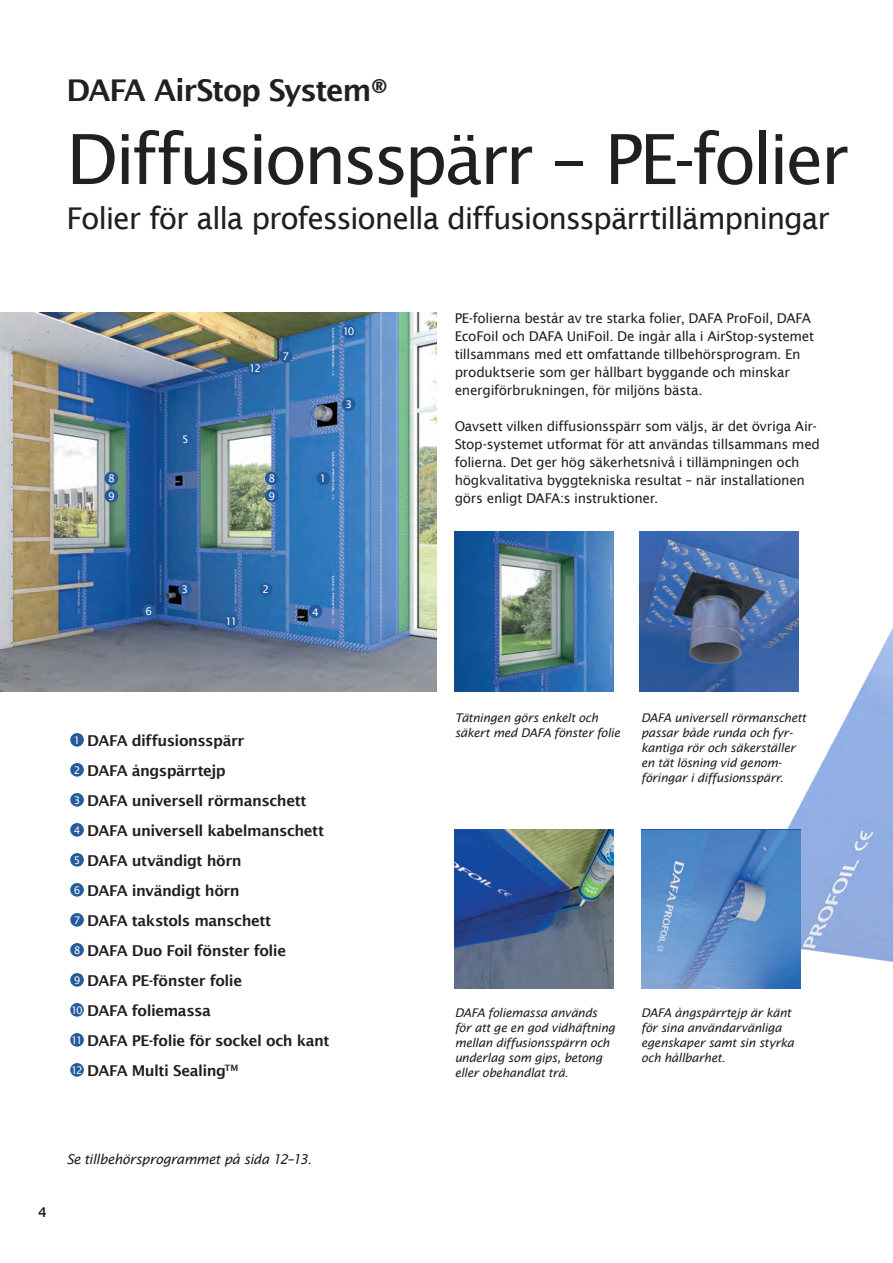
<style>
.page{position:relative;width:893px;height:1263px;background:#fff}
.page>*{position:absolute;margin:0;border:0;box-sizing:border-box;transform-origin:0 0}
._1_Overskrift{font:69px "Lucida Sans";letter-spacing:-.045em;color:#231f20}
._1_Overskrift-2{font:30px "Lucida Sans";letter-spacing:-.04em;color:#231f20}
._1_Overskrift-3{font:600 30px "Lucida Sans";letter-spacing:-.045em;color:#231f20}
.t1{font:600 15px "Lucida Sans";letter-spacing:-.03em;color:#231f20}
.t2{font:13.5px/18px "Lucida Sans";letter-spacing:-.02em;color:#231f20}
.t3{font:italic 13.5px "Lucida Sans";letter-spacing:-.03em;color:#231f20}
.t4{font:600 13.5px "Lucida Sans";color:#231f20}
.t5{font:italic 12px/15px "Lucida Sans";letter-spacing:-.025em;color:#231f20}
.t6{font:10.5px "Lucida Sans";letter-spacing:-.145em;color:#fff}
</style>
<div class="page">
<img style="left:713px;top:531px;width:180px;height:458px">
<svg style="left:768px;top:531px;width:125px;height:234px"></svg>
<img style="left:455px;top:532px;width:159px;height:159px">
<img style="left:455px;top:830px;width:159px;height:159px">
<img style="left:0;top:313px;width:437px;height:378px">
<div style="left:70px;top:733px;width:14px;height:14px;background:#235b9d;border-radius:50%"></div>
<div style="left:70px;top:763px;width:14px;height:14px;background:#235b9d;border-radius:50%"></div>
<div style="left:70px;top:793px;width:14px;height:14px;background:#235b9d;border-radius:50%"></div>
<div style="left:70px;top:823px;width:14px;height:14px;background:#235b9d;border-radius:50%"></div>
<div style="left:70px;top:853px;width:14px;height:14px;background:#235b9d;border-radius:50%"></div>
<div style="left:70px;top:883px;width:14px;height:14px;background:#235b9d;border-radius:50%"></div>
<div style="left:70px;top:913px;width:14px;height:14px;background:#235b9d;border-radius:50%"></div>
<div style="left:70px;top:943px;width:14px;height:14px;background:#235b9d;border-radius:50%"></div>
<div style="left:70px;top:973px;width:14px;height:14px;background:#235b9d;border-radius:50%"></div>
<div style="left:70px;top:1003px;width:14px;height:14px;background:#235b9d;border-radius:50%"></div>
<div style="left:70px;top:1033px;width:14px;height:14px;background:#235b9d;border-radius:50%"></div>
<div style="left:70px;top:1063px;width:14px;height:14px;background:#235b9d;border-radius:50%"></div>
<div style="left:316px;top:472px;width:14px;height:13px;background:#235b9d;border-radius:50%"></div>
<div style="left:179px;top:432px;width:13px;height:14px;background:#235b9d;border-radius:50%"></div>
<div style="left:265px;top:489px;width:14px;height:14px;background:#235b9d;border-radius:50%"></div>
<div style="left:309px;top:605px;width:13px;height:13px;background:#235b9d;border-radius:50%"></div>
<div style="left:142px;top:604px;width:14px;height:14px;background:#235b9d;border-radius:50%"></div>
<div style="left:178px;top:583px;width:14px;height:13px;background:#235b9d;border-radius:50%"></div>
<div style="left:342px;top:324px;width:13px;height:14px;background:#235b9d;border-radius:50%"></div>
<div style="left:279px;top:349px;width:14px;height:14px;background:#235b9d;border-radius:50%"></div>
<div style="left:259px;top:583px;width:14px;height:13px;background:#235b9d;border-radius:50%"></div>
<div style="left:342px;top:398px;width:13px;height:13px;background:#235b9d;border-radius:50%"></div>
<div style="left:265px;top:472px;width:14px;height:13px;background:#235b9d;border-radius:50%"></div>
<div style="left:225px;top:614px;width:13px;height:14px;background:#235b9d;border-radius:50%"></div>
<div style="left:248px;top:361px;width:14px;height:14px;background:#235b9d;border-radius:50%"></div>
<div style="left:105px;top:489px;width:13px;height:14px;background:#235b9d;border-radius:50%"></div>
<div style="left:105px;top:472px;width:13px;height:13px;background:#235b9d;border-radius:50%"></div>
<img style="left:640px;top:532px;width:159px;height:159px">
<img style="left:641px;top:831px;width:159px;height:158px">
<p class="_1_Overskrift-3" style="left:66px;top:73px;width:324px">DAFA AirStop System®</p>
<p class="_1_Overskrift" style="left:66px;top:120px;width:784px">Diffusionsspärr – PE-folier</p>
<p class="_1_Overskrift-2" style="left:66px;top:201px;width:765px">Folier för alla professionella diffusionsspärrtillämpningar</p>
<p class="t6" style="left:108px;top:473px;width:8px">8</p>
<p class="t6" style="left:108px;top:490px;width:8px">9</p>
<p class="t6" style="left:182px;top:433px;width:8px">5</p>
<p class="t6" style="left:249px;top:363px;width:13px">12</p>
<p class="t6" style="left:282px;top:350px;width:8px">7</p>
<p class="t6" style="left:268px;top:473px;width:8px">8</p>
<p class="t6" style="left:268px;top:490px;width:8px">9</p>
<p class="t6" style="left:343px;top:326px;width:13px">10</p>
<p class="t6" style="left:345px;top:399px;width:8px">3</p>
<p class="t6" style="left:320px;top:473px;width:8px">1</p>
<p class="t6" style="left:182px;top:584px;width:8px">3</p>
<p class="t6" style="left:262px;top:584px;width:8px">2</p>
<p class="t6" style="left:145px;top:605px;width:8px">6</p>
<p class="t6" style="left:312px;top:606px;width:8px">4</p>
<p class="t6" style="left:226px;top:616px;width:13px">11</p>
<p class="t2" style="left:455px;top:309px;width:361px">PE-folierna består av tre starka folier, DAFA ProFoil, DAFA EcoFoil och DAFA UniFoil. De ingår alla i AirStop-systemet tillsammans med ett omfattande tillbehörsprogram. En produktserie som ger hållbart byggande och minskar energiförbrukningen, för miljöns bästa.</p>
<p class="t2" style="left:455px;top:417px;width:367px">Oavsett vilken diffusionsspärr som väljs, är det övriga Air-Stop-systemet utformat för att användas tillsammans med folierna. Det ger hög säkerhetsnivå i tillämpningen och högkvalitativa byggtekniska resultat – när installationen görs enligt DAFA:s instruktioner.</p>
<p class="t6" style="left:74px;top:734px;width:8px">1</p>
<p class="t1" style="left:87px;top:732px;width:158px">DAFA diffusionsspärr</p>
<p class="t6" style="left:74px;top:764px;width:8px">2</p>
<p class="t1" style="left:87px;top:762px;width:140px">DAFA ångspärrtejp</p>
<p class="t6" style="left:74px;top:794px;width:8px">3</p>
<p class="t1" style="left:87px;top:792px;width:221px">DAFA universell rörmanschett</p>
<p class="t6" style="left:74px;top:824px;width:8px">4</p>
<p class="t1" style="left:87px;top:822px;width:238px">DAFA universell kabelmanschett</p>
<p class="t6" style="left:74px;top:854px;width:8px">5</p>
<p class="t1" style="left:87px;top:852px;width:156px">DAFA utvändigt hörn</p>
<p class="t6" style="left:74px;top:884px;width:8px">6</p>
<p class="t1" style="left:87px;top:882px;width:154px">DAFA invändigt hörn</p>
<p class="t6" style="left:74px;top:914px;width:8px">7</p>
<p class="t1" style="left:87px;top:912px;width:186px">DAFA takstols manschett</p>
<p class="t6" style="left:74px;top:944px;width:8px">8</p>
<p class="t1" style="left:87px;top:942px;width:200px">DAFA Duo Foil fönster folie</p>
<p class="t6" style="left:74px;top:974px;width:8px">9</p>
<p class="t1" style="left:87px;top:972px;width:156px">DAFA PE-fönster folie</p>
<p class="t6" style="left:71px;top:1004px;width:13px">10</p>
<p class="t1" style="left:87px;top:1002px;width:125px">DAFA foliemassa</p>
<p class="t6" style="left:71px;top:1034px;width:13px">11</p>
<p class="t1" style="left:87px;top:1032px;width:244px">DAFA PE-folie för sockel och kant</p>
<p class="t6" style="left:71px;top:1064px;width:13px">12</p>
<p class="t1" style="left:87px;top:1062px;width:153px">DAFA Multi Sealing<sup>TM</sup></p>
<p class="t4" style="left:38px;top:1205px;width:10px">4</p>
<p class="t3" style="left:66px;top:1151px;width:247px">Se tillbehörsprogrammet på sida 12–13.</p>
<p class="t5" style="left:455px;top:710px;width:167px">Tätningen görs enkelt och säkert med DAFA fönster folie</p>
<p class="t5" style="left:641px;top:710px;width:167px">DAFA universell rörmanschett passar både runda och fyr&shy;kantiga rör och säkerställer en tät lösning vid genom&shy;föringar i diffusionsspärr.</p>
<p class="t5" style="left:455px;top:1005px;width:162px">DAFA foliemassa används för att ge en god vidhäftning mellan diffusionsspärrn och underlag som gips, betong eller obehandlat trä.</p>
<p class="t5" style="left:641px;top:1005px;width:154px">DAFA ångspärrtejp är känt för sina användarvänliga egenskaper samt sin styrka och hållbarhet.</p>
</div>
